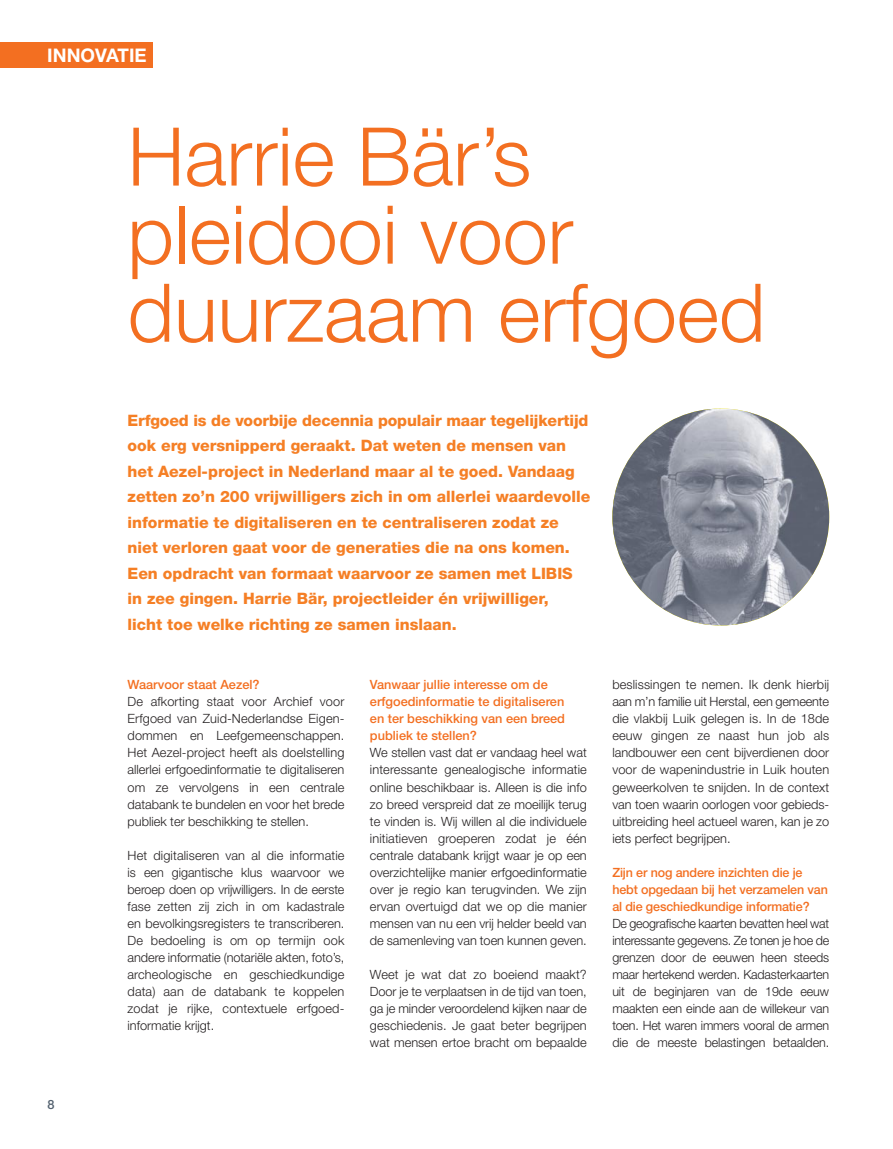
<style>
.page{position:relative;width:893px;height:1149px;background:#fff}
.page>*{position:absolute;margin:0;border:0;box-sizing:border-box;transform-origin:0 0}
.t1{font:300 81px/78px "Helvetica Neue LT Std";color:#f36f21}
.t2{font:700 18.75px "Helvetica Neue LT Std";color:#fff}
.t3{font:800 15.75px/25.5px "Helvetica Neue LT Std";color:#f57f25}
.t4{font:300 12.75px/17px "Helvetica Neue LT Std";color:#231f20;text-align:justify}
.t5{font:500 12.75px/17px "Helvetica Neue LT Std";color:#f36f21}
.t6{font:500 12.75px "Helvetica Neue LT Std";color:#53616f}
</style>
<div class="page">
<div style="left:0;top:43px;width:153px;height:25px;background:#f36f21"></div>
<img style="left:612px;top:408px;width:217px;height:217px;border-radius:50%">
<h2 class="t2" style="left:47px;top:44px;width:101px">INNOVATIE</h2>
<h1 class="t1" style="left:128px;top:126px;width:639px">Harrie Bär’s pleidooi voor duurzaam erfgoed</h1>
<p class="t6" style="left:47px;top:1099px;width:9px">8</p>
<p class="t3" style="left:128px;top:408px;width:464px">Erfgoed is de voorbije decennia populair maar tegelijkertijd ook erg versnipperd geraakt. Dat weten de mensen van het Aezel-project in Nederland maar al te goed. Vandaag zetten zo’n 200 vrijwilligers zich in om allerlei waardevolle informatie te digitaliseren en te centraliseren zodat ze niet verloren gaat voor de generaties die na ons komen.<br>Een opdracht van formaat waarvoor ze samen met LIBIS in zee gingen. Harrie Bär, projectleider én vrijwilliger,<br>licht toe welke richting ze samen inslaan.</p>
<p class="t5" style="left:128px;top:677px;width:134px">Waarvoor staat Aezel?</p>
<p class="t4" style="left:128px;top:694px;width:218px">De afkorting staat voor Archief voor Erfgoed van Zuid-Nederlandse Eigen - dommen en Leefgemeenschappen.<br>Het Aezel-project heeft als doelstelling allerlei erfgoedinformatie te digitaliseren om ze vervolgens in een centrale databank te bundelen en voor het brede publiek ter beschikking te stellen.</p>
<p class="t4" style="left:128px;top:847px;width:218px">Het digitaliseren van al die informatie is een gigantische klus waarvoor we beroep doen op vrijwilligers. In de eerste fase zetten zij zich in om kadastrale en bevolkingsregisters te transcriberen.<br>De bedoeling is om op termijn ook andere informatie (notariële akten, foto’s, archeologische en geschied kundige data) aan de databank te koppelen zodat je rijke, contextuele erfgoed - informatie krijgt.</p>
<p class="t5" style="left:370px;top:677px;width:197px">Vanwaar jullie interesse om de erfgoed informatie te digitaliseren en ter beschikking van een breed publiek te stellen?</p>
<p class="t4" style="left:370px;top:745px;width:218px">We stellen vast dat er vandaag heel wat interessante genealogische informatie online beschikbaar is. Alleen is die info zo breed verspreid dat ze moeilijk terug te vinden is. Wij willen al die individuele initiatieven groeperen zodat je één centrale databank krijgt waar je op een overzichtelijke manier erfgoedinformatie over je regio kan terugvinden. We zijn ervan overtuigd dat we op die manier mensen van nu een vrij helder beeld van de samenleving van toen kunnen geven.</p>
<p class="t4" style="left:370px;top:966px;width:218px">Weet je wat dat zo boeiend maakt?<br>Door je te verplaatsen in de tijd van toen, ga je minder veroordelend kijken naar de geschiedenis. Je gaat beter begrijpen wat mensen ertoe bracht om bepaalde</p>
<p class="t4" style="left:612px;top:677px;width:218px">beslissingen te nemen. Ik denk hierbij aan m’n familie uit Herstal, een gemeente die vlakbij Luik gelegen is. In de 18de eeuw gingen ze naast hun job als landbouwer een cent bijverdienen door voor de wapenindustrie in Luik houten geweerkolven te snijden. In de context van toen waarin oorlogen voor gebieds - uitbreiding heel actueel waren, kan je zo iets perfect begrijpen.</p>
<p class="t5" style="left:612px;top:864px;width:217px">Zijn er nog andere inzichten die je hebt opgedaan bij het verzamelen van al die geschiedkundige informatie?</p>
<p class="t4" style="left:612px;top:915px;width:218px">De geografische kaarten bevatten heel wat interessante gegevens. Ze tonen je hoe de grenzen door de eeuwen heen steeds maar hertekend werden. Kadaster kaarten uit de beginjaren van de 19de eeuw maakten een einde aan de willekeur van toen. Het waren immers vooral de armen die de meeste belastingen betaalden.</p>
</div>
